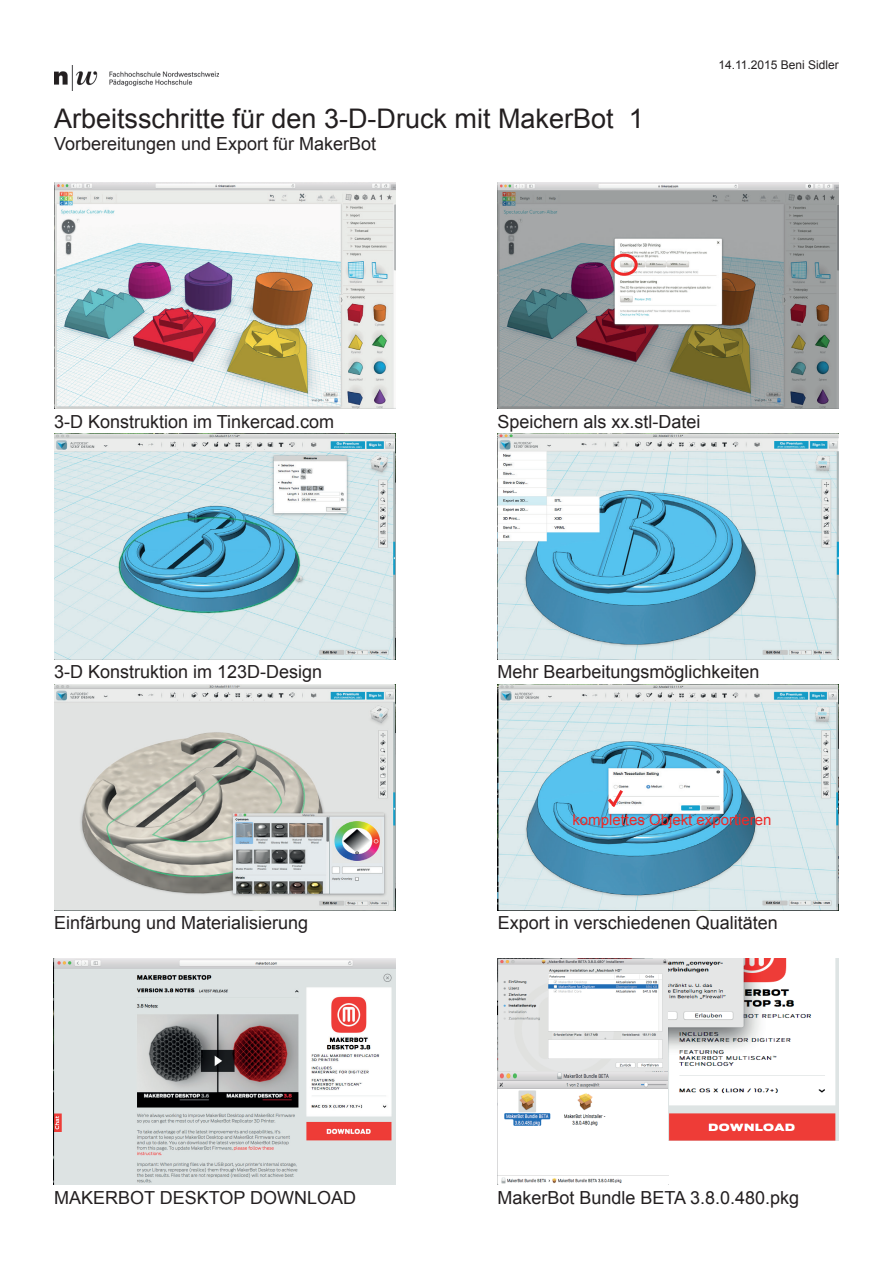
<style>
.page{position:relative;width:893px;height:1263px;background:#fff}
.page>*{position:absolute;margin:0;border:0;box-sizing:border-box;transform-origin:0 0}
.t1{font:27px "Arial";color:#231f20}
.t2{font:18px "Arial";color:#231f20}
.t3{font:15px "Arial";color:#ee2928}
.t4{font:12px "Arial";color:#231f20}
</style>
<div class="page">
<img style="left:54px;top:183px;width:341px;height:225px">
<img style="left:54px;top:434px;width:341px;height:225px">
<img style="left:54px;top:685px;width:341px;height:225px">
<img style="left:497px;top:183px;width:342px;height:225px">
<img style="left:497px;top:434px;width:342px;height:225px">
<img style="left:497px;top:685px;width:342px;height:225px">
<img style="left:54px;top:959px;width:341px;height:225px">
<img style="left:497px;top:959px;width:171px;height:225px">
<img style="left:668px;top:959px;width:171px;height:181px">
<svg style="left:605px;top:787px;width:21px;height:23px"></svg>
<div style="left:611px;top:254px;width:27px;height:22px;border:3px solid #ee2929;border-radius:50%"></div>
<img style="left:54px;top:65px;width:164px;height:25px">
<h1 class="t1" style="left:54px;top:101px;width:591px">Arbeitsschritte für den 3-D-Druck mit MakerBot 1</h1>
<p class="t2" style="left:54px;top:132px;width:324px">Vorbereitungen und Export für MakerBot</p>
<p class="t4" style="left:718px;top:57px;width:122px">14.11.2015 Beni Sidler</p>
<p class="t2" style="left:54px;top:409px;width:281px">3-D Konstruktion im Tinkercad.com</p>
<p class="t2" style="left:497px;top:409px;width:204px">Speichern als xx.stl-Datei</p>
<p class="t2" style="left:54px;top:660px;width:269px">3-D Konstruktion im 123D-Design</p>
<p class="t2" style="left:497px;top:660px;width:263px">Mehr Bearbeitungsmöglichkeiten</p>
<p class="t3" style="left:572px;top:810px;width:201px">komplettes Objekt exportieren</p>
<p class="t2" style="left:54px;top:911px;width:256px">Einfärbung und Materialisierung</p>
<p class="t2" style="left:498px;top:911px;width:282px">Export in verschiedenen Qualitäten</p>
<p class="t2" style="left:54px;top:1185px;width:304px">MAKERBOT DESKTOP DOWNLOAD</p>
<p class="t2" style="left:497px;top:1185px;width:303px">MakerBot Bundle BETA 3.8.0.480.pkg</p>
</div>
